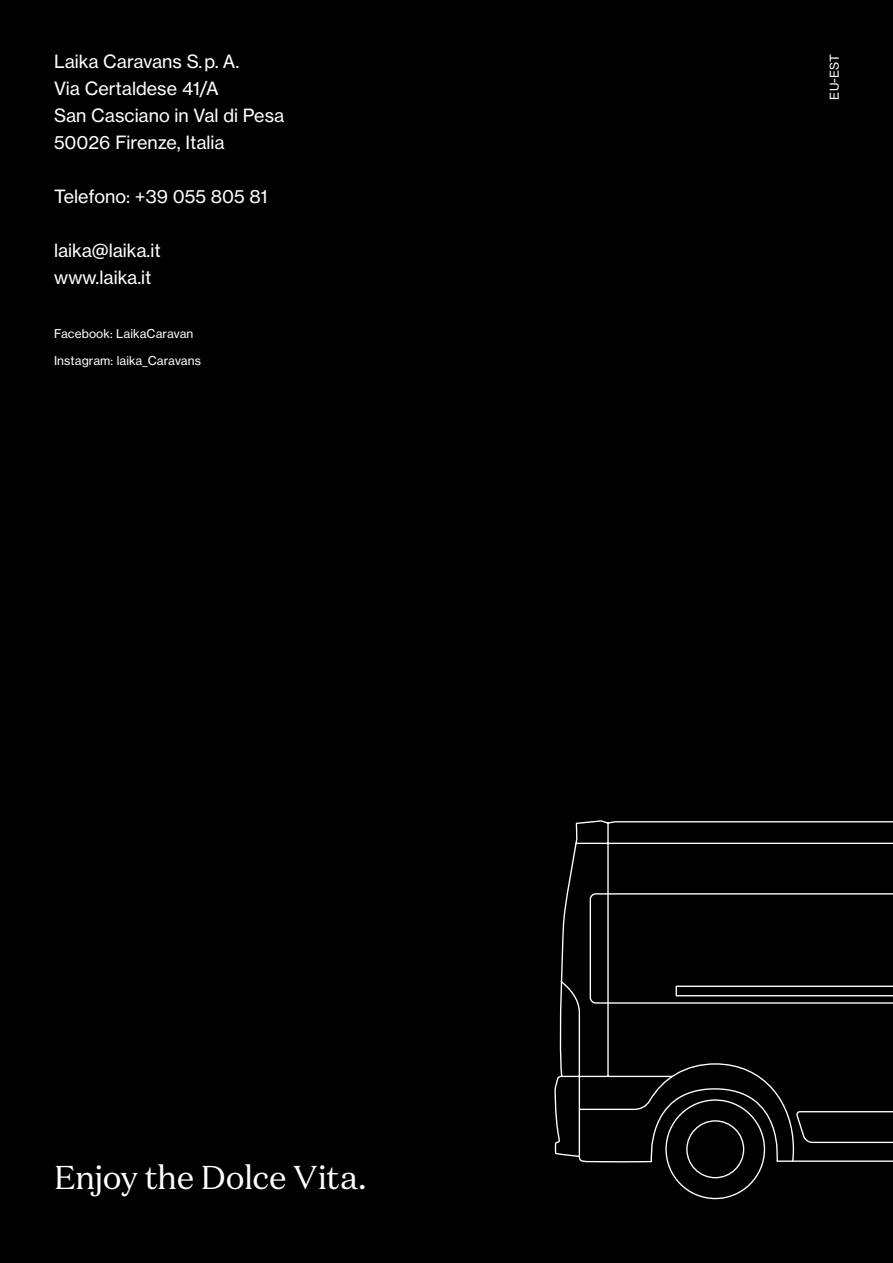
<style>
.page{position:relative;width:893px;height:1263px;background:#000}
.page>*{position:absolute;margin:0;border:0;box-sizing:border-box;transform-origin:0 0}
.t1{font:33px "Domaine Text";letter-spacing:-.02em;color:#fff}
.t2{font:18px/27px "N Haas Grotesk TX Std 55 Rg";color:#fff}
.t3{font:12px "N Haas Grotesk TX Std 55 Rg";letter-spacing:.01em;color:#fff}
</style>
<div class="page">
<svg style="left:668px;top:1167px;width:94px;height:33px"></svg>
<svg style="left:554px;top:820px;width:339px;height:347px"></svg>
<svg style="left:578px;top:1047px;width:315px;height:119px"></svg>
<p class="t2" style="left:54px;top:48px;width:232px">Laika Caravans S. p. A.<br>Via Certaldese 41/A<br>San Casciano in Val di Pesa<br>50026 Firenze, Italia</p>
<p class="t2" style="left:54px;top:183px;width:215px">Telefono: +39 055 805 81</p>
<p class="t2" style="left:54px;top:237px;width:108px">laika@laika.it www.laika.it</p>
<p class="t3" style="left:54px;top:326px;width:141px">Facebook: LaikaCaravan</p>
<p class="t3" style="left:54px;top:353px;width:149px">I nstagram: laika_Caravans</p>
<h1 class="t1" style="left:54px;top:1157px;width:314px">Enjoy the Dolce Vita.</h1>
<p class="t3" style="left:827px;top:100px;width:46px;rotate:-90deg">EU-EST</p>
</div>
